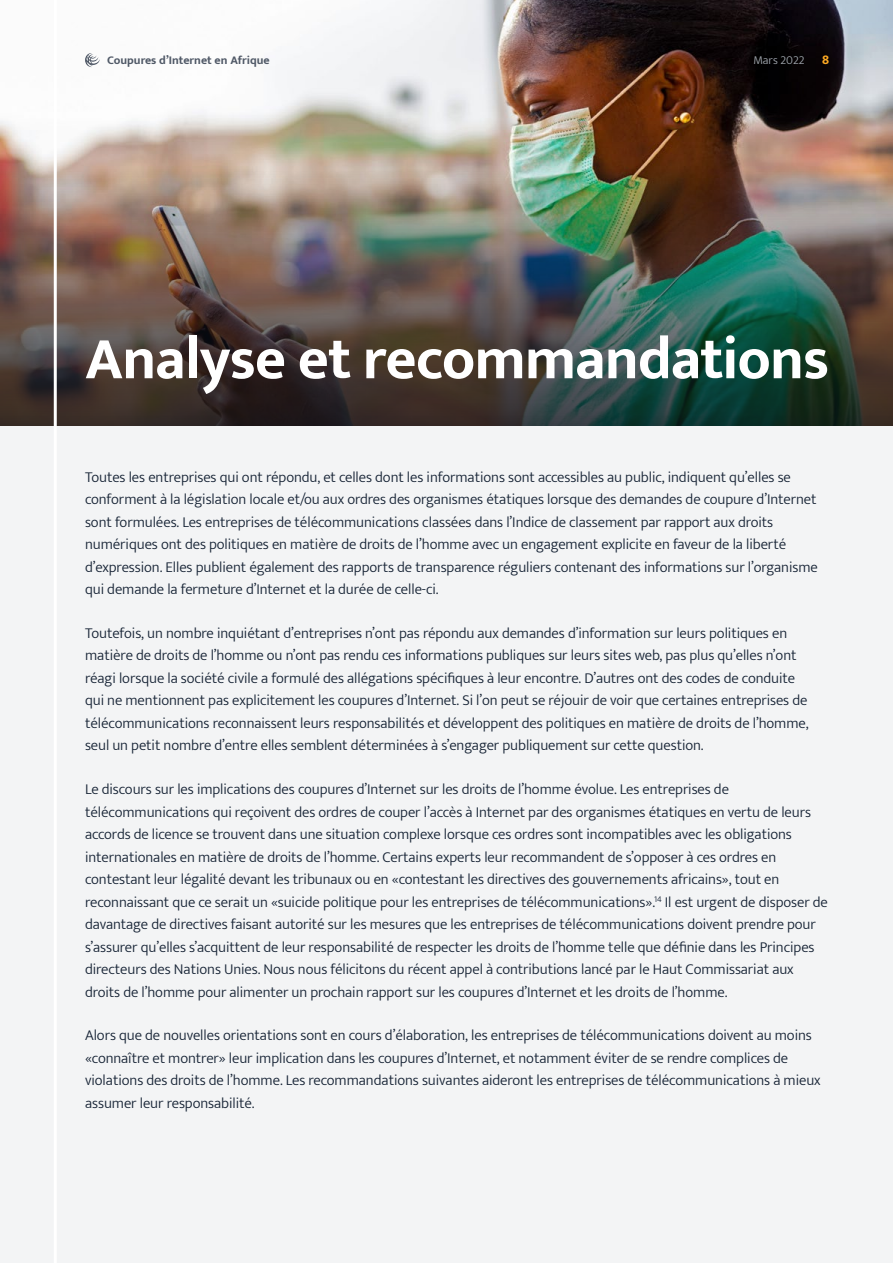
<style>
.page{position:relative;width:893px;height:1263px;background:#f3f4f5}
.page>*{position:absolute;margin:0;border:0;box-sizing:border-box;transform-origin:0 0}
.Large_title{font:700 60px "Mukta";letter-spacing:-.015em;color:#fff}
.Body{font:300 15px/22.5px "Mukta";letter-spacing:-.005em;color:#152234}
.t1{font:700 13.5px "Mukta";color:#ffaa23}
.t2{font:700 12px "Mukta";color:#505967}
.t3{font:300 12px "Mukta";color:#a1a7ae}
</style>
<div class="page">
<img style="left:0;top:0;width:893px;height:426px">
<svg style="left:85px;top:53px;width:15px;height:14px"></svg>
<hr style="left:54px;top:0;width:3px;height:1263px;background:#fff">
<p class="t2" style="left:107px;top:53px;width:164px">Coupures d’Internet en Afrique</p>
<p class="t3" style="left:753px;top:53px;width:53px">Mars 2022</p>
<p class="t1" style="left:822px;top:51px;width:9px">8</p>
<p class="Large_title" style="left:85px;top:322px;width:746px">Analyse et recommandations</p>
<p class="Body" style="left:85px;top:465px;width:734px">Toutes les entreprises qui ont répondu, et celles dont les informations sont accessibles au public, indiquent qu’elles se conforment à la législation locale et/ou aux ordres des organismes étatiques lorsque des demandes de coupure d’Internet sont formulées. Les entreprises de télécommunications classées dans l’Indice de classement par rapport aux droits numériques ont des politiques en matière de droits de l’homme avec un engagement explicite en faveur de la liberté d’expression. Elles publient également des rapports de transparence réguliers contenant des informations sur l’organisme qui demande la fermeture d’Internet et la durée de celle-ci.</p>
<p class="Body" style="left:85px;top:621px;width:725px">Toutefois, un nombre inquiétant d’entreprises n’ont pas répondu aux demandes d’information sur leurs politiques en matière de droits de l’homme ou n’ont pas rendu ces informations publiques sur leurs sites web, pas plus qu’elles n’ont réagi lorsque la société civile a formulé des allégations spécifiques à leur encontre. D’autres ont des codes de conduite qui ne mentionnent pas explicitement les coupures d’Internet. Si l’on peut se réjouir de voir que certaines entreprises de télécommunications reconnaissent leurs responsabilités et développent des politiques en matière de droits de l’homme, seul un petit nombre d’entre elles semblent déterminées à s’engager publiquement sur cette question.</p>
<p class="Body" style="left:85px;top:778px;width:744px">Le discours sur les implications des coupures d’Internet sur les droits de l’homme évolue. Les entreprises de télécommunications qui reçoivent des ordres de couper l’accès à Internet par des organismes étatiques en vertu de leurs accords de licence se trouvent dans une situation complexe lorsque ces ordres sont incompatibles avec les obligations internationales en matière de droits de l’homme. Certains experts leur recommandent de s’opposer à ces ordres en contestant leur légalité devant les tribunaux ou en «contestant les directives des gouvernements africains», tout en reconnaissant que ce serait un «suicide politique pour les entreprises de télécommunications».<sup>14</sup> Il est urgent de disposer de davantage de directives faisant autorité sur les mesures que les entreprises de télécommunications doivent prendre pour s’assurer qu’elles s’acquittent de leur responsabilité de respecter les droits de l’homme telle que définie dans les Principes directeurs des Nations Unies. Nous nous félicitons du récent appel à contributions lancé par le Haut Commissariat aux droits de l’homme pour alimenter un prochain rapport sur les coupures d’Internet et les droits de l’homme.</p>
<p class="Body" style="left:85px;top:1024px;width:737px">Alors que de nouvelles orientations sont en cours d’élaboration, les entreprises de télécommunications doivent au moins «connaître et montrer» leur implication dans les coupures d’Internet, et notamment éviter de se rendre complices de violations des droits de l’homme. Les recommandations suivantes aideront les entreprises de télécommunications à mieux assumer leur responsabilité.</p>
</div>
